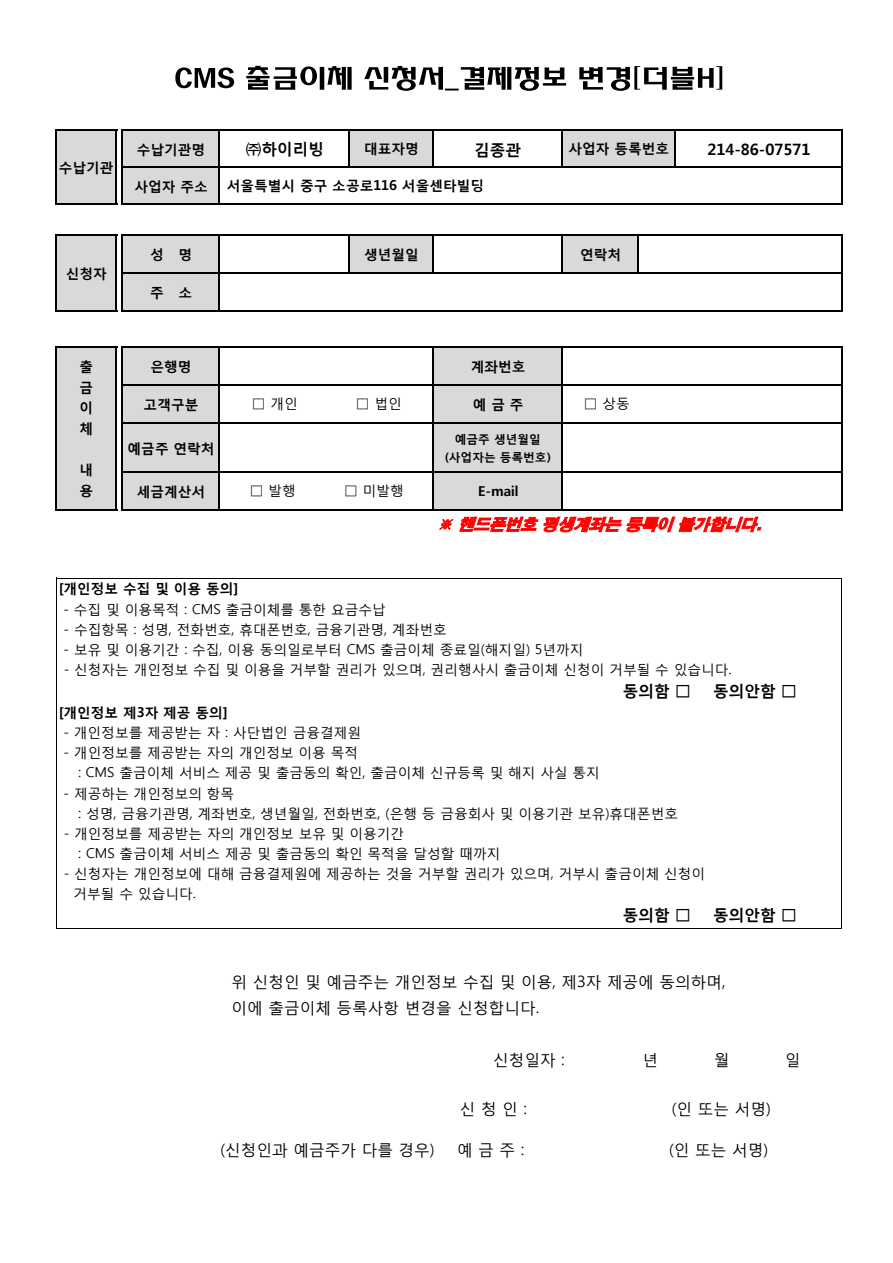
<style>
.page{position:relative;width:893px;height:1263px;background:#fff}
.page>*{position:absolute;margin:0;border:0;box-sizing:border-box;transform-origin:0 0}
.t1{font:15.6px "Malgun Gothic";color:#000}
.t2{font:700 15.6px "Malgun Gothic";color:#000}
.t3{font:italic 15.6px "H Ygtr E";color:#f00}
.t4{font:13.65px/20.1px "Malgun Gothic";color:#000}
.t5{font:700 13.65px/20.7px "Malgun Gothic";color:#000;text-align:justify}
.t6{font:700 11.7px/17.4px "Malgun Gothic";color:#000;text-align:center}
</style>
<div class="page">
<div style="left:57px;top:130px;width:59px;height:37px;background:#d9d9d9"></div>
<div style="left:122px;top:130px;width:97px;height:37px;background:#d9d9d9"></div>
<div style="left:349px;top:130px;width:85px;height:37px;background:#d9d9d9"></div>
<div style="left:562px;top:130px;width:113px;height:37px;background:#d9d9d9"></div>
<div style="left:57px;top:167px;width:59px;height:37px;background:#d9d9d9"></div>
<div style="left:122px;top:167px;width:97px;height:37px;background:#d9d9d9"></div>
<div style="left:57px;top:235px;width:59px;height:38px;background:#d9d9d9"></div>
<div style="left:122px;top:235px;width:97px;height:38px;background:#d9d9d9"></div>
<div style="left:349px;top:235px;width:85px;height:38px;background:#d9d9d9"></div>
<div style="left:562px;top:235px;width:76px;height:38px;background:#d9d9d9"></div>
<div style="left:57px;top:273px;width:59px;height:38px;background:#d9d9d9"></div>
<div style="left:122px;top:273px;width:97px;height:38px;background:#d9d9d9"></div>
<div style="left:57px;top:347px;width:59px;height:163px;background:#d9d9d9"></div>
<div style="left:122px;top:347px;width:97px;height:163px;background:#d9d9d9"></div>
<div style="left:433px;top:347px;width:129px;height:163px;background:#d9d9d9"></div>
<svg style="left:439px;top:516px;width:322px;height:17px"></svg>
<svg style="left:175px;top:66px;width:547px;height:25px"></svg>
<hr style="left:57px;top:129px;width:60px;height:2px;background:#000">
<hr style="left:57px;top:203px;width:60px;height:2px;background:#000">
<hr style="left:55px;top:129px;width:2px;height:76px;background:#000">
<hr style="left:115px;top:131px;width:2px;height:74px;background:#000">
<hr style="left:57px;top:234px;width:60px;height:2px;background:#000">
<hr style="left:121px;top:129px;width:1px;height:76px;background:#000">
<hr style="left:218px;top:131px;width:2px;height:74px;background:#000">
<hr style="left:348px;top:131px;width:2px;height:37px;background:#000">
<hr style="left:432px;top:131px;width:2px;height:37px;background:#000">
<hr style="left:561px;top:131px;width:2px;height:37px;background:#000">
<hr style="left:841px;top:131px;width:1px;height:74px;background:#000">
<hr style="left:57px;top:309px;width:60px;height:2px;background:#000">
<hr style="left:55px;top:234px;width:2px;height:77px;background:#000">
<hr style="left:115px;top:236px;width:2px;height:75px;background:#000">
<hr style="left:57px;top:346px;width:60px;height:2px;background:#000">
<hr style="left:121px;top:234px;width:1px;height:77px;background:#000">
<hr style="left:218px;top:236px;width:2px;height:75px;background:#000">
<hr style="left:432px;top:236px;width:2px;height:38px;background:#000">
<hr style="left:561px;top:236px;width:2px;height:38px;background:#000">
<hr style="left:841px;top:236px;width:1px;height:75px;background:#000">
<hr style="left:57px;top:509px;width:60px;height:2px;background:#000">
<hr style="left:55px;top:346px;width:2px;height:165px;background:#000">
<hr style="left:841px;top:348px;width:1px;height:163px;background:#000">
<hr style="left:56px;top:577px;width:1px;height:352px;background:#000">
<hr style="left:115px;top:348px;width:2px;height:163px;background:#000">
<hr style="left:121px;top:346px;width:1px;height:165px;background:#000">
<hr style="left:218px;top:348px;width:2px;height:163px;background:#000">
<hr style="left:348px;top:236px;width:2px;height:38px;background:#000">
<hr style="left:432px;top:348px;width:2px;height:163px;background:#000">
<hr style="left:561px;top:348px;width:2px;height:163px;background:#000">
<hr style="left:674px;top:131px;width:1px;height:37px;background:#000">
<hr style="left:841px;top:578px;width:1px;height:351px;background:#000">
<hr style="left:637px;top:236px;width:2px;height:38px;background:#000">
<hr style="left:122px;top:129px;width:720px;height:2px;background:#000">
<hr style="left:122px;top:166px;width:720px;height:2px;background:#000">
<hr style="left:122px;top:203px;width:720px;height:2px;background:#000">
<hr style="left:122px;top:234px;width:720px;height:2px;background:#000">
<hr style="left:122px;top:272px;width:720px;height:2px;background:#000">
<hr style="left:122px;top:309px;width:720px;height:2px;background:#000">
<hr style="left:122px;top:346px;width:720px;height:2px;background:#000">
<hr style="left:122px;top:384px;width:720px;height:2px;background:#000">
<hr style="left:122px;top:422px;width:720px;height:1px;background:#000">
<hr style="left:122px;top:471px;width:720px;height:2px;background:#000">
<hr style="left:122px;top:509px;width:720px;height:2px;background:#000">
<hr style="left:57px;top:577px;width:785px;height:1px;background:#000">
<hr style="left:57px;top:928px;width:785px;height:1px;background:#000">
<p class="t5" style="left:59px;top:157px;width:56px">수납기관</p>
<p class="t2" style="left:246px;top:139px;width:80px">㈜하이리빙</p>
<p class="t5" style="left:227px;top:175px;width:259px">서울특별시 중구 소공로116 서울센타빌딩</p>
<p class="t5" style="left:364px;top:138px;width:56px">대표자명</p>
<p class="t5" style="left:568px;top:138px;width:102px">사업자 등록번호</p>
<p class="t5" style="left:137px;top:139px;width:70px">수납기관명</p>
<p class="t2" style="left:474px;top:140px;width:48px">김종관</p>
<p class="t2" style="left:707px;top:140px;width:105px">214-86-07571</p>
<p class="t5" style="left:134px;top:176px;width:75px">사업자 주소</p>
<p class="t5" style="left:66px;top:262px;width:43px">신청자</p>
<p class="t5" style="left:364px;top:243px;width:56px">생년월일</p>
<p class="t5" style="left:150px;top:244px;width:43px">성 명</p>
<p class="t5" style="left:580px;top:244px;width:43px">연락처</p>
<p class="t5" style="left:150px;top:282px;width:43px">주 소</p>
<p class="t5" style="left:79px;top:356px;width:15px">출 금 이 체</p>
<p class="t5" style="left:79px;top:459px;width:15px">내 용</p>
<p class="t5" style="left:151px;top:356px;width:43px">은행명</p>
<p class="t5" style="left:471px;top:356px;width:56px">계좌번호</p>
<p class="t5" style="left:144px;top:394px;width:56px">고객구분</p>
<p class="t5" style="left:473px;top:394px;width:52px">예금주</p>
<p class="t5" style="left:128px;top:437px;width:88px">예금주 연락처</p>
<p class="t6" style="left:445px;top:430px;width:108px">예금주 생년월일 (사업자는 등록번호)</p>
<p class="t5" style="left:137px;top:481px;width:70px">세금계산서</p>
<p class="t5" style="left:478px;top:481px;width:42px">E-mail</p>
<p class="t4" style="left:252px;top:393px;width:47px">□ 개인</p>
<p class="t4" style="left:356px;top:393px;width:47px">□ 법인</p>
<p class="t4" style="left:250px;top:481px;width:47px">□ 발행</p>
<p class="t4" style="left:344px;top:481px;width:61px">□ 미발행</p>
<p class="t4" style="left:584px;top:393px;width:47px">□ 상동</p>
<p class="t3" style="left:437px;top:516px;width:332px">※ 핸드폰번호 평생계좌는 등록이 불가합니다.</p>
<p class="t5" style="left:59px;top:578px;width:181px">[개인정보 수집 및 이용 동의]</p>
<p class="t4" style="left:64px;top:599px;width:324px">- 수집 및 이용목적 : CMS 출금이체를 통한 요금수납</p>
<p class="t4" style="left:64px;top:619px;width:385px">- 수집항목 : 성명, 전화번호, 휴대폰번호, 금융기관명, 계좌번호</p>
<p class="t4" style="left:64px;top:639px;width:521px">- 보유 및 이용기간 : 수집, 이용 동의일로부터 CMS 출금이체 종료일(해지일) 5년까지</p>
<p class="t4" style="left:64px;top:659px;width:669px">- 신청자는 개인정보 수집 및 이용을 거부할 권리가 있으며, 권리행사시 출금이체 신청이 거부될 수 있습니다.</p>
<p class="t2" style="left:623px;top:681px;width:70px">동의함 □</p>
<p class="t2" style="left:713px;top:681px;width:85px">동의안함 □</p>
<p class="t5" style="left:59px;top:701px;width:171px">[개인정보 제3자 제공 동의]</p>
<p class="t4" style="left:64px;top:722px;width:299px">- 개인정보를 제공받는 자 : 사단법인 금융결제원</p>
<p class="t4" style="left:78px;top:742px;width:523px;text-indent:-15px">- 개인정보를 제공받는 자의 개인정보 이용 목적<br>: CMS 출금이체 서비스 제공 및 출금동의 확인, 출금이체 신규등록 및 해지 사실 통지</p>
<p class="t4" style="left:78px;top:782px;width:601px;text-indent:-15px">- 제공하는 개인정보의 항목<br>: 성명, 금융기관명, 계좌번호, 생년월일, 전화번호, (은행 등 금융회사 및 이용기관 보유)휴대폰번호</p>
<p class="t4" style="left:78px;top:823px;width:424px;text-indent:-15px">- 개인정보를 제공받는 자의 개인정보 보유 및 이용기간<br>: CMS 출금이체 서비스 제공 및 출금동의 확인 목적을 달성할 때까지</p>
<p class="t4" style="left:74px;top:863px;width:633px;text-indent:-10px">- 신청자는 개인정보에 대해 금융결제원에 제공하는 것을 거부할 권리가 있으며, 거부시 출금이체 신청이 거부될 수 있습니다.</p>
<p class="t2" style="left:623px;top:905px;width:70px">동의함 □</p>
<p class="t2" style="left:713px;top:905px;width:85px">동의안함 □</p>
<p class="t1" style="left:232px;top:972px;width:495px">위 신청인 및 예금주는 개인정보 수집 및 이용, 제3자 제공에 동의하며,</p>
<p class="t1" style="left:232px;top:998px;width:309px">이에 출금이체 등록사항 변경을 신청합니다.</p>
<p class="t1" style="left:493px;top:1050px;width:73px">신청일자 :</p>
<p class="t1" style="left:642px;top:1050px;width:17px">년</p>
<p class="t1" style="left:714px;top:1050px;width:17px">월</p>
<p class="t1" style="left:785px;top:1050px;width:17px">일</p>
<p class="t1" style="left:460px;top:1099px;width:69px">신청인:</p>
<p class="t1" style="left:672px;top:1099px;width:100px">(인 또는 서명)</p>
<p class="t1" style="left:220px;top:1140px;width:216px">(신청인과 예금주가 다를 경우)</p>
<p class="t1" style="left:457px;top:1140px;width:69px">예금주:</p>
<p class="t1" style="left:669px;top:1140px;width:100px">(인 또는 서명)</p>
</div>
